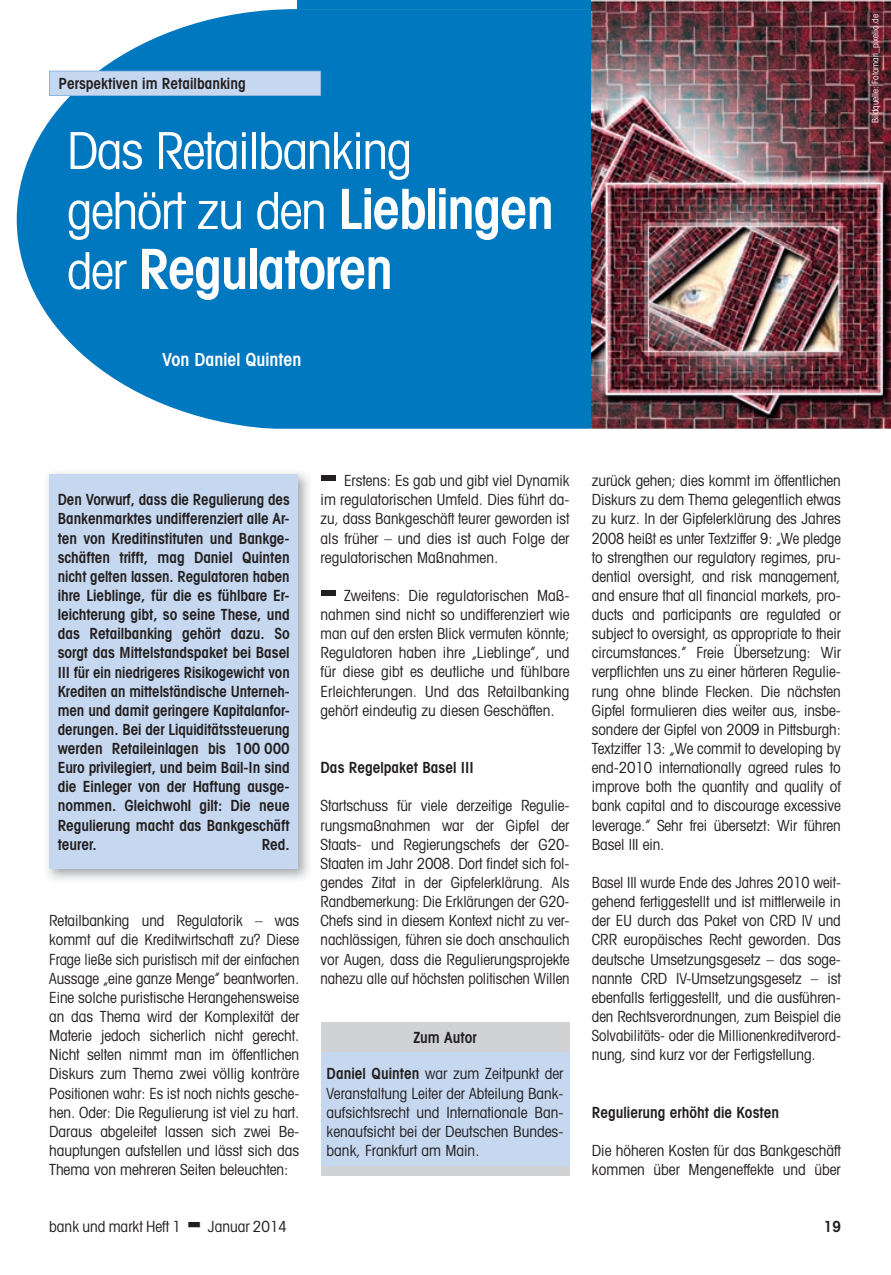
<style>
.page{position:relative;width:891px;height:1275px;background:#fff}
.page>*{position:absolute;margin:0;border:0;box-sizing:border-box;transform-origin:0 0}
.t1{font:600 condensed 55.5px "Avant Garde";letter-spacing:-.025em;color:#fff}
.t2{font:condensed 51px/60px "Avant Garde";letter-spacing:-.025em;color:#fff}
.t3{font:600 condensed 18px "Avant Garde";color:#fff}
.t4{font:condensed 15.3px/19.2px "Avant Garde";color:#231f20;text-align:justify}
.t5{font:600 condensed 15.3px/19.2px "Avant Garde";color:#231f20;text-align:justify}
.t6{font:condensed 15.3px/19.2px "Avant Garde";color:#231f20;text-align:justify;scale:.96 1}
.t7{font:condensed 9px "Avant Garde";color:#fff}
.s1{font-weight:600;font-size:55.5px}
.s2{font-weight:400;font-size:51px}
.s3{font-weight:600}
</style>
<div class="page">
<svg style="left:17px;top:9px;width:574px;height:420px;background:#1a86c6"></svg>
<div style="left:297px;top:0;width:308px;height:9px;background:#0078c0"></div>
<svg style="left:49px;top:71px;width:272px;height:25px;background:#c1d5ed"></svg>
<div style="left:49px;top:474px;width:249px;height:395px;background:#c6d8ef"></div>
<div style="left:320px;top:475px;width:15px;height:6px;background:#231f20"></div>
<div style="left:320px;top:590px;width:15px;height:5px;background:#231f20"></div>
<div style="left:320px;top:1045px;width:249px;height:121px;background:#c6d8ef"></div>
<div style="left:320px;top:1022px;width:249px;height:29px;background:#d1d2d4"></div>
<div style="left:320px;top:1166px;width:249px;height:9px;background:#d1d2d4"></div>
<img style="left:591px;top:0;width:299px;height:429px">
<p class="t5" style="left:58px;top:74px;width:189px">Perspektiven im Retailbanking</p>
<h2 class="t2" style="left:67px;top:120px;width:488px">Das Retailbanking<br>gehört zu den <span class="s1">Lieblingen</span></h2>
<h1 class="t1" style="left:67px;top:235px;width:327px"><span class="s2">der</span> Regulatoren</h1>
<p class="t3" style="left:162px;top:349px;width:141px">Von Daniel Quinten</p>
<p class="t7" style="left:869px;top:123px;width:110px;rotate:-90deg">Bildquelle: Fotomari_pixelio.de</p>
<p class="t5" style="left:58px;top:490px;width:233px">Den Vorwurf, dass die Regulierung des Bankenmarktes undifferenziert alle Ar&shy;ten von Kreditinstituten und Bankge&shy;schäften trifft, mag Daniel Quinten nicht gelten lassen. Regulatoren haben ihre Lieblinge, für die es fühlbare Er&shy;leichterung gibt, so seine These, und das Retailbanking gehört dazu. So sorgt das Mittelstandspaket bei Basel III für ein niedrigeres Risikogewicht von Krediten an mittelständische Unterneh&shy;men und damit geringere Kapitalanfor&shy;derungen. Bei der Liquiditätssteuerung werden Retaileinlagen bis 100 000<br>Euro privilegiert, und beim Bail-In sind die Einleger von der Haftung ausge&shy;nommen. Gleichwohl gilt: Die neue Regulierung macht das Bankgeschäft teurer.</p>
<p class="t5" style="left:261px;top:834px;width:29px">Red.</p>
<p class="t4" style="left:49px;top:911px;width:251px">Retailbanking und Regulatorik – was kommt auf die Kreditwirtschaft zu? Diese Frage ließe sich puristisch mit der einfachen Aussage „eine ganze Menge” beantworten.<br>Eine solche puristische Herangehensweise an das Thema wird der Komplexität der Materie jedoch sicherlich nicht gerecht.<br>Nicht selten nimmt man im öffentlichen Diskurs zum Thema zwei völlig konträre Positionen wahr: Es ist noch nichts gesche&shy;hen. Oder: Die Regulierung ist viel zu hart.<br>Daraus abgeleitet lassen sich zwei Be&shy;hauptungen aufstellen und lässt sich das Thema von mehreren Seiten beleuchten:</p>
<p class="t4" style="left:320px;top:471px;width:250px;text-indent:23px">Erstens: Es gab und gibt viel Dynamik im regulatorischen Umfeld. Dies führt da&shy;zu, dass Bankgeschäft teurer geworden ist als früher – und dies ist auch Folge der regulatorischen Maßnahmen.</p>
<p class="t4" style="left:320px;top:585px;width:250px;text-indent:23px">Zweitens: Die regulatorischen Maß&shy;nahmen sind nicht so undifferenziert wie man auf den ersten Blick vermuten könnte; Regulatoren haben ihre „Lieblinge”, und für diese gibt es deutliche und fühlbare Erleichterungen. Und das Retailbanking gehört eindeutig zu diesen Geschäften.</p>
<p class="t5" style="left:320px;top:758px;width:154px">Das Regelpaket Basel III</p>
<p class="t4" style="left:320px;top:796px;width:250px">Startschuss für viele derzeitige Regulie&shy;rungsmaßnahmen war der Gipfel der Staats- und Regierungschefs der G20- Staaten im Jahr 2008. Dort findet sich fol&shy;gendes Zitat in der Gipfelerklärung. Als Randbemerkung: Die Erklärungen der G20- Chefs sind in diesem Kontext nicht zu ver&shy;nachlässigen, führen sie doch anschaulich vor Augen, dass die Regulierungsprojekte nahezu alle auf höchsten politischen Willen</p>
<p class="t5" style="left:413px;top:1027px;width:65px">Zum Autor</p>
<p class="t4" style="left:326px;top:1064px;width:238px"><span class="s3">Daniel Quinten</span> war zum Zeitpunkt der Veranstaltung Leiter der Abteilung Bank&shy;aufsichtsrecht und Internationale Ban&shy;kenaufsicht bei der Deutschen Bundes&shy;bank, Frankfurt am Main.</p>
<p class="t4" style="left:591px;top:471px;width:250px">zurück gehen; dies kommt im öffentlichen Diskurs zu dem Thema gelegentlich etwas zu kurz. In der Gipfelerklärung des Jahres 2008 heißt es unter Textziffer 9: „We pledge to strengthen our regulatory regimes, pru&shy;dential oversight, and risk management, and ensure that all financial markets, pro&shy;ducts and participants are regulated or subject to oversight, as appropriate to their circumstances.” Freie Übersetzung: Wir verpflichten uns zu einer härteren Regulie&shy;rung ohne blinde Flecken. Die nächsten Gipfel formulieren dies weiter aus, insbe&shy;sondere der Gipfel von 2009 in Pittsburgh:<br>Textziffer 13: „We commit to developing by end-2010 internationally agreed rules to improve both the quantity and quality of bank capital and to discourage excessive leverage.” Sehr frei übersetzt: Wir führen Basel III ein.</p>
<p class="t6" style="left:591px;top:872px;width:261px">Basel III wurde Ende des Jahres 2010 weit&shy;gehend fertiggestellt und ist mittlerweile in der EU durch das Paket von CRD IV und CRR europäisches Recht geworden. Das deutsche Umsetzungsgesetz – das soge&shy;nannte CRD IV-Umsetzungsgesetz – ist ebenfalls fertiggestellt, und die ausführen&shy;den Rechtsverordnungen, zum Beispiel die Solvabilitäts- oder die Millionenkreditverord&shy;nung, sind kurz vor der Fertigstellung.</p>
<p class="t5" style="left:591px;top:1102px;width:189px">Regulierung erhöht die Kosten</p>
<p class="t4" style="left:591px;top:1140px;width:250px">Die höheren Kosten für das Bankgeschäft kommen über Mengeneffekte und über</p>
<p class="t4" style="left:49px;top:1217px;width:133px">bank und markt Heft 1</p>
<p class="t4" style="left:208px;top:1217px;width:81px">Januar 2014</p>
<p class="t5" style="left:823px;top:1217px;width:19px">19</p>
</div>
